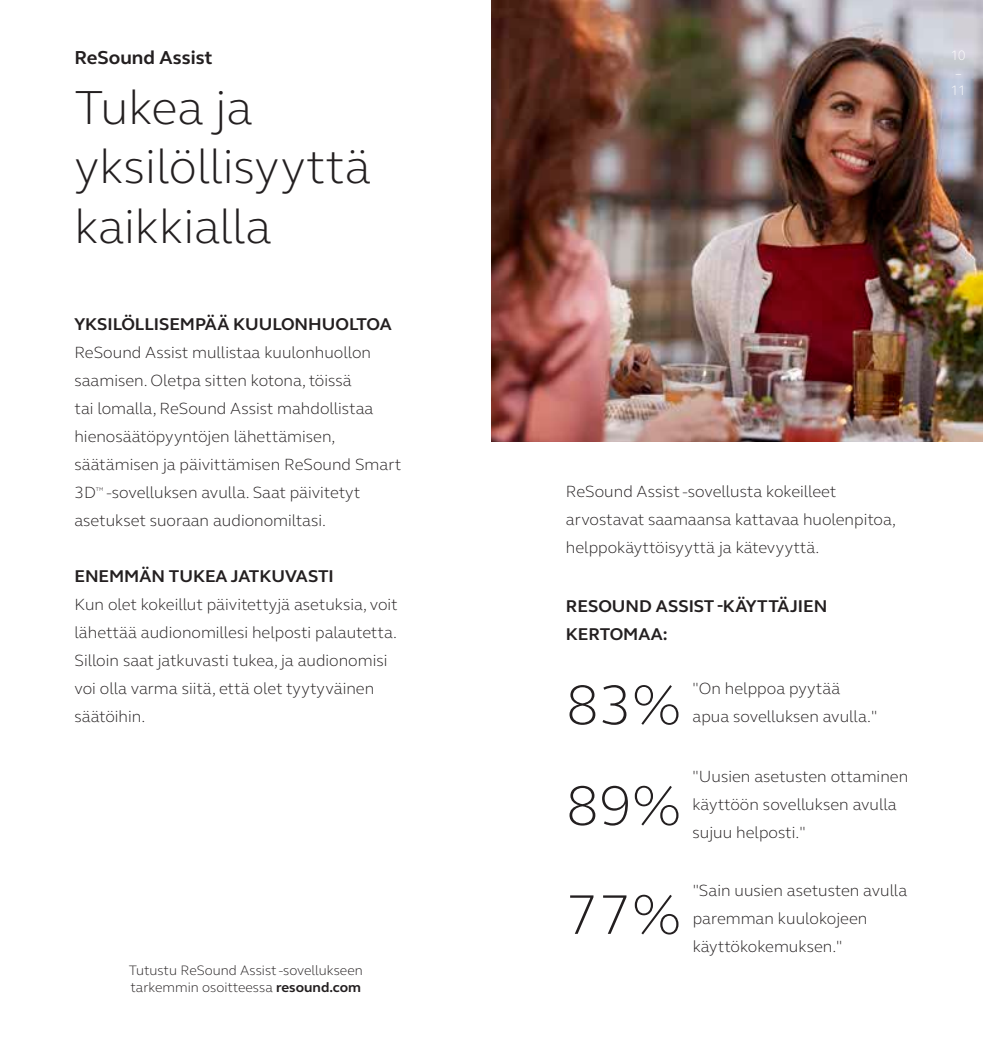
<style>
.page{position:relative;width:983px;height:1042px;background:#fff}
.page>*{position:absolute;margin:0;border:0;box-sizing:border-box;transform-origin:0 0}
.t1{font:300 57.23px "GN Elliot";color:#231f20}
.t2{font:300 49px/59.5px "GN Elliot";color:#231f20}
.t3{font:700 19.25px "GN Elliot";color:#231f20}
.t4{font:700 17.5px/28px "GN Elliot";color:#231f20}
.t5{font:300 16.62px/28px "GN Elliot";color:#231f20}
.t6{font:300 14px/17.5px "GN Elliot";color:#231f20}
.t7{font:300 14px/17.5px "GN Elliot";color:#fff;text-align:center;scale:.9 1}
.s1{font-weight:700}
</style>
<div class="page">
<img style="left:491px;top:0;width:491px;height:442px">
<p class="t3" style="left:74px;top:45px;width:139px">ReSound Assist</p>
<h2 class="t2" style="left:74px;top:76px;width:298px">Tukea ja yksilöllisyyttä kaikkialla</h2>
<p class="t4" style="left:74px;top:309px;width:319px">YKSILÖLLISEMPÄÄ KUULONHUOLTOA</p>
<p class="t5" style="left:74px;top:337px;width:328px">ReSound Assist mullistaa kuulonhuollon saamisen. Oletpa sitten kotona, töissä<br>tai lomalla, ReSound Assist mahdollistaa hienosäätöpyyntöjen lähettämisen, säätämisen ja päivittämisen ReSound Smart 3D<sup>™</sup> -sovelluksen avulla. Saat päivitetyt asetukset suoraan audionomiltasi.</p>
<p class="t4" style="left:74px;top:561px;width:261px">ENEMMÄN TUKEA JATKUVASTI</p>
<p class="t5" style="left:74px;top:589px;width:325px">Kun olet kokeillut päivitettyjä asetuksia, voit lähettää audionomillesi helposti palautetta.<br>Silloin saat jatkuvasti tukea, ja audionomisi voi olla varma siitä, että olet tyytyväinen säätöihin.</p>
<p class="t6" style="left:129px;top:960px;width:235px">Tutustu ReSound Assist -sovellukseen tarkemmin osoitteessa <span class="s1">resound.com</span></p>
<p class="t7" style="left:950px;top:46px;width:18px">10 –<br>11</p>
<p class="t5" style="left:566px;top:476px;width:331px">ReSound Assist -sovellusta kokeilleet arvostavat saamaansa kattavaa huolenpitoa, helppokäyttöisyyttä ja kätevyyttä.</p>
<p class="t4" style="left:566px;top:592px;width:263px">RESOUND ASSIST -KÄYTTÄJIEN<br>KERTOMAA:</p>
<h1 class="t1" style="left:566px;top:666px;width:117px">83%</h1>
<p class="t5" style="left:692px;top:673px;width:149px">"On helppoa pyytää</p>
<p class="t5" style="left:692px;top:701px;width:186px">apua sovelluksen avulla."</p>
<h1 class="t1" style="left:566px;top:767px;width:117px">89%</h1>
<p class="t5" style="left:692px;top:761px;width:217px">"Uusien asetusten ottaminen käyttöön sovelluksen avulla</p>
<p class="t5" style="left:692px;top:817px;width:115px">sujuu helposti."</p>
<h1 class="t1" style="left:566px;top:876px;width:117px">77%</h1>
<p class="t5" style="left:692px;top:875px;width:216px">"Sain uusien asetusten avulla paremman kuulokojeen käyttökokemuksen."</p>
</div>
